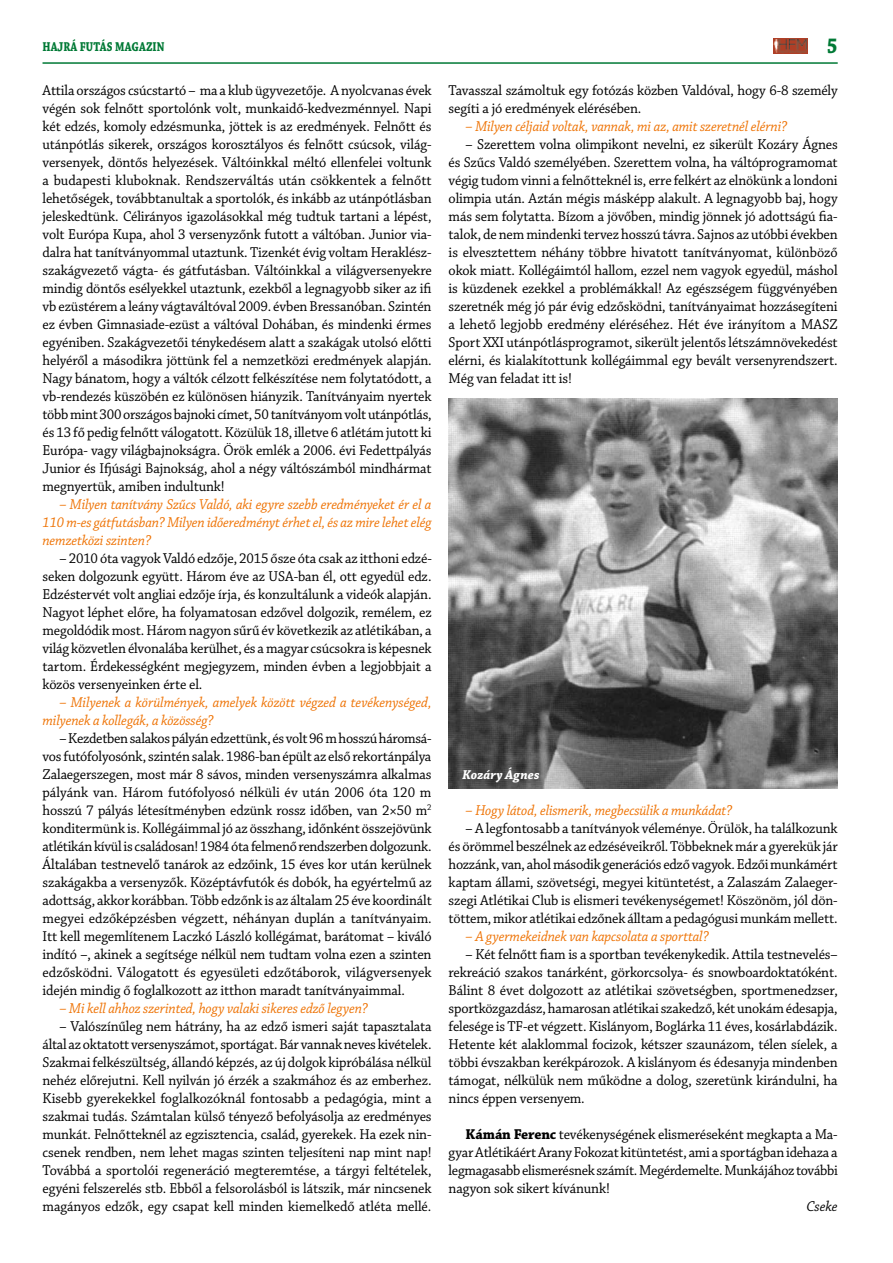
<style>
.page{position:relative;width:893px;height:1263px;background:#fff}
.page>*{position:absolute;margin:0;border:0;box-sizing:border-box;transform-origin:0 0}
.t1{font:700 22.5px "Chaparral Pro";color:#007935;scale:.85 1}
.t2{font:15px/18px "Chaparral Pro";letter-spacing:-.01em;color:#000;text-align:justify;scale:.95 1}
.t3{font:italic 15px/18px "Chaparral Pro";letter-spacing:-.01em;color:#ee7203;text-align:justify;scale:.95 1}
.t4{font:italic 15px "Chaparral Pro";color:#000;scale:.95 1}
.t5{font:700 13.5px "Chaparral Pro";color:#007935;scale:.8 1}
.t6{font:italic 700 13.5px "Chaparral Pro";color:#fff;scale:.95 1}
.s1{font-weight:700}
</style>
<div class="page">
<img style="left:773px;top:38px;width:35px;height:15px">
<hr style="left:43px;top:62px;width:795px;height:2px;background:#007935">
<img style="left:449px;top:398px;width:389px;height:391px">
<p class="t5" style="left:43px;top:39px;width:154px">HAJRÁ FUTÁS MAGAZIN</p>
<h1 class="t1" style="left:827px;top:33px;width:14px">5</h1>
<p class="t2" style="left:43px;top:82px;width:411px">Attila országos csúcstartó – ma a klub ügyvezetője. A nyolcvanas évek végén sok felnőtt sportolónk volt, munkaidő-kedvezménnyel. Napi két edzés, komoly edzésmunka, jöttek is az eredmények. Felnőtt és utánpótlás sikerek, országos korosztályos és felnőtt csúcsok, világ&shy;versenyek, döntős helyezések. Váltóinkkal méltó ellenfelei voltunk a budapesti kluboknak. Rendszerváltás után csökkentek a felnőtt lehetőségek, továbbtanultak a sportolók, és inkább az utánpótlásban jeleskedtünk. Célirányos igazolásokkal még tudtuk tartani a lépést, volt Európa Kupa, ahol 3 versenyzőnk futott a váltóban. Junior via&shy;dalra hat tanítványommal utaztunk. Tizenkét évig voltam Heraklész&shy;szakágvezető vágta- és gátfutásban. Váltóinkkal a világversenyekre mindig döntős esélyekkel utaztunk, ezekből a legnagyobb siker az ifi vb ezüstérem a leány vágtaváltóval 2009. évben Bressanóban. Szintén ez évben Gimnasiade-ezüst a váltóval Dohában, és mindenki érmes egyéniben. Szakágvezetői ténykedésem alatt a szakágak utolsó előtti helyéről a másodikra jöttünk fel a nemzetközi eredmények alapján.<br>Nagy bánatom, hogy a váltók célzott felkészítése nem folytatódott, a vb-rendezés küszöbén ez különösen hiányzik. Tanítványaim nyertek több mint 300 országos bajnoki címet, 50 tanítványom volt utánpótlás, és 13 fő pedig felnőtt válogatott. Közülük 18, illetve 6 atlétám jutott ki Európa- vagy világbajnokságra. Örök emlék a 2006. évi Fedettpályás Junior és Ifjúsági Bajnokság, ahol a négy váltószámból mindhármat megnyertük, amiben indultunk!</p>
<p class="t3" style="left:43px;top:496px;width:411px;text-indent:17px">– Milyen tanítvány Szűcs Valdó, aki egyre szebb eredményeket ér el a 110 m-es gátfutásban? Milyen időeredményt érhet el, és az mire lehet elég nemzetközi szinten?</p>
<p class="t2" style="left:43px;top:550px;width:411px;text-indent:17px">– 2010 óta vagyok Valdó edzője, 2015 ősze óta csak az itthoni edzé&shy;seken dolgozunk együtt. Három éve az USA-ban él, ott egyedül edz.<br>Edzéstervét volt angliai edzője írja, és konzultálunk a videók alapján.<br>Nagyot léphet előre, ha folyamatosan edzővel dolgozik, remélem, ez megoldódik most. Három nagyon sűrű év következik az atlétikában, a világ közvetlen élvonalába kerülhet, és a magyar csúcsokra is képesnek tartom. Érdekességként megjegyzem, minden évben a legjobbjait a közös versenyeinken érte el.</p>
<p class="t3" style="left:43px;top:694px;width:411px;text-indent:17px">– Milyenek a körülmények, amelyek között végzed a tevékenységed, milyenek a kollegák, a közösség?</p>
<p class="t2" style="left:43px;top:730px;width:411px;text-indent:17px">– Kezdetben salakos pályán edzettünk, és volt 96 m hosszú háromsá&shy;vos futófolyosónk, szintén salak. 1986-ban épült az első rekortánpálya Zalaegerszegen, most már 8 sávos, minden versenyszámra alkalmas pályánk van. Három futófolyosó nélküli év után 2006 óta 120 m hosszú 7 pályás létesítményben edzünk rossz időben, van 2×50 m<sup>2 </sup>konditermünk is. Kollégáimmal jó az összhang, időnként összejövünk atlétikán kívül is családosan! 1984 óta felmenő rendszerben dolgozunk.<br>Általában testnevelő tanárok az edzőink, 15 éves kor után kerülnek szakágakba a versenyzők. Középtávfutók és dobók, ha egyértelmű az adottság, akkor korábban. Több edzőnk is az általam 25 éve koordinált megyei edzőképzésben végzett, néhányan duplán a tanítványaim.<br>Itt kell megemlítenem Laczkó László kollégámat, barátomat – kiváló indító –, akinek a segítsége nélkül nem tudtam volna ezen a szinten edzősködni. Válogatott és egyesületi edzőtáborok, világversenyek idején mindig ő foglalkozott az itthon maradt tanítványaimmal.</p>
<p class="t3" style="left:60px;top:1000px;width:326px">– Mi kell ahhoz szerinted, hogy valaki sikeres edző legyen?</p>
<p class="t2" style="left:43px;top:1018px;width:411px;text-indent:17px">– Valószínűleg nem hátrány, ha az edző ismeri saját tapasztalata által az oktatott versenyszámot, sportágat. Bár vannak neves kivételek.<br>Szakmai felkészültség, állandó képzés, az új dolgok kipróbálása nélkül nehéz előrejutni. Kell nyilván jó érzék a szakmához és az emberhez.<br>Kisebb gyerekekkel foglalkozóknál fontosabb a pedagógia, mint a szakmai tudás. Számtalan külső tényező befolyásolja az eredményes munkát. Felnőtteknél az egzisztencia, család, gyerekek. Ha ezek nin&shy;csenek rendben, nem lehet magas szinten teljesíteni nap mint nap!<br>Továbbá a sportolói regeneráció megteremtése, a tárgyi feltételek, egyéni felszerelés stb. Ebből a felsorolásból is látszik, már nincsenek magányos edzők, egy csapat kell minden kiemelkedő atléta mellé.</p>
<p class="t2" style="left:449px;top:82px;width:411px">Tavasszal számoltuk egy fotózás közben Valdóval, hogy 6-8 személy segíti a jó eredmények elérésében.</p>
<p class="t3" style="left:466px;top:118px;width:340px">– Milyen céljaid voltak, vannak, mi az, amit szeretnél elérni?</p>
<p class="t2" style="left:449px;top:136px;width:411px;text-indent:17px">– Szerettem volna olimpikont nevelni, ez sikerült Kozáry Ágnes és Szűcs Valdó személyében. Szerettem volna, ha váltóprogramomat végig tudom vinni a felnőtteknél is, erre felkért az elnökünk a londoni olimpia után. Aztán mégis másképp alakult. A legnagyobb baj, hogy más sem folytatta. Bízom a jövőben, mindig jönnek jó adottságú fia&shy;talok, de nem mindenki tervez hosszú távra. Sajnos az utóbbi években is elvesztettem néhány többre hivatott tanítványomat, különböző okok miatt. Kollégáimtól hallom, ezzel nem vagyok egyedül, máshol is küzdenek ezekkel a problémákkal! Az egészségem függvényében szeretnék még jó pár évig edzősködni, tanítványaimat hozzásegíteni a lehető legjobb eredmény eléréséhez. Hét éve irányítom a MASZ Sport XXI utánpótlásprogramot, sikerült jelentős létszámnövekedést elérni, és kialakítottunk kollégáimmal egy bevált versenyrendszert.<br>Még van feladat itt is!</p>
<p class="t6" style="left:462px;top:767px;width:83px">Kozáry Ágnes</p>
<p class="t3" style="left:466px;top:802px;width:282px">– Hogy látod, elismerik, megbecsülik a munkádat?</p>
<p class="t2" style="left:449px;top:820px;width:411px;text-indent:17px">– A legfontosabb a tanítványok véleménye. Örülök, ha találkozunk és örömmel beszélnek az edzéséveikről. Többeknek már a gyerekük jár hozzánk, van, ahol második generációs edző vagyok. Edzői munkámért kaptam állami, szövetségi, megyei kitüntetést, a Zalaszám Zalaeger&shy;szegi Atlétikai Club is elismeri tevékenységemet! Köszönöm, jól dön&shy;töttem, mikor atlétikai edzőnek álltam a pedagógusi munkám mellett.</p>
<p class="t3" style="left:466px;top:928px;width:257px">– A gyermekeidnek van kapcsolata a sporttal?</p>
<p class="t2" style="left:449px;top:946px;width:411px;text-indent:17px">– Két felnőtt fiam is a sportban tevékenykedik. Attila testnevelés– rekreáció szakos tanárként, görkorcsolya- és snowboardoktatóként.<br>Bálint 8 évet dolgozott az atlétikai szövetségben, sportmenedzser, sportközgazdász, hamarosan atlétikai szakedző, két unokám édesapja, felesége is TF-et végzett. Kislányom, Boglárka 11 éves, kosárlabdázik.<br>Hetente két alaklommal focizok, kétszer szaunázom, télen síelek, a többi évszakban kerékpározok. A kislányom és édesanyja mindenben támogat, nélkülük nem működne a dolog, szeretünk kirándulni, ha nincs éppen versenyem.</p>
<p class="t2" style="left:449px;top:1126px;width:411px;text-indent:17px"><span class="s1">Kámán Ferenc</span> tevékenységének elismeréseként megkapta a Ma&shy;gyar Atlétikáért Arany Fokozat kitüntetést, ami a sportágban idehaza a legmagasabb elismerésnek számít. Megérdemelte. Munkájához további nagyon sok sikert kívánunk!</p>
<p class="t4" style="left:806px;top:1198px;width:35px">Cseke</p>
</div>
